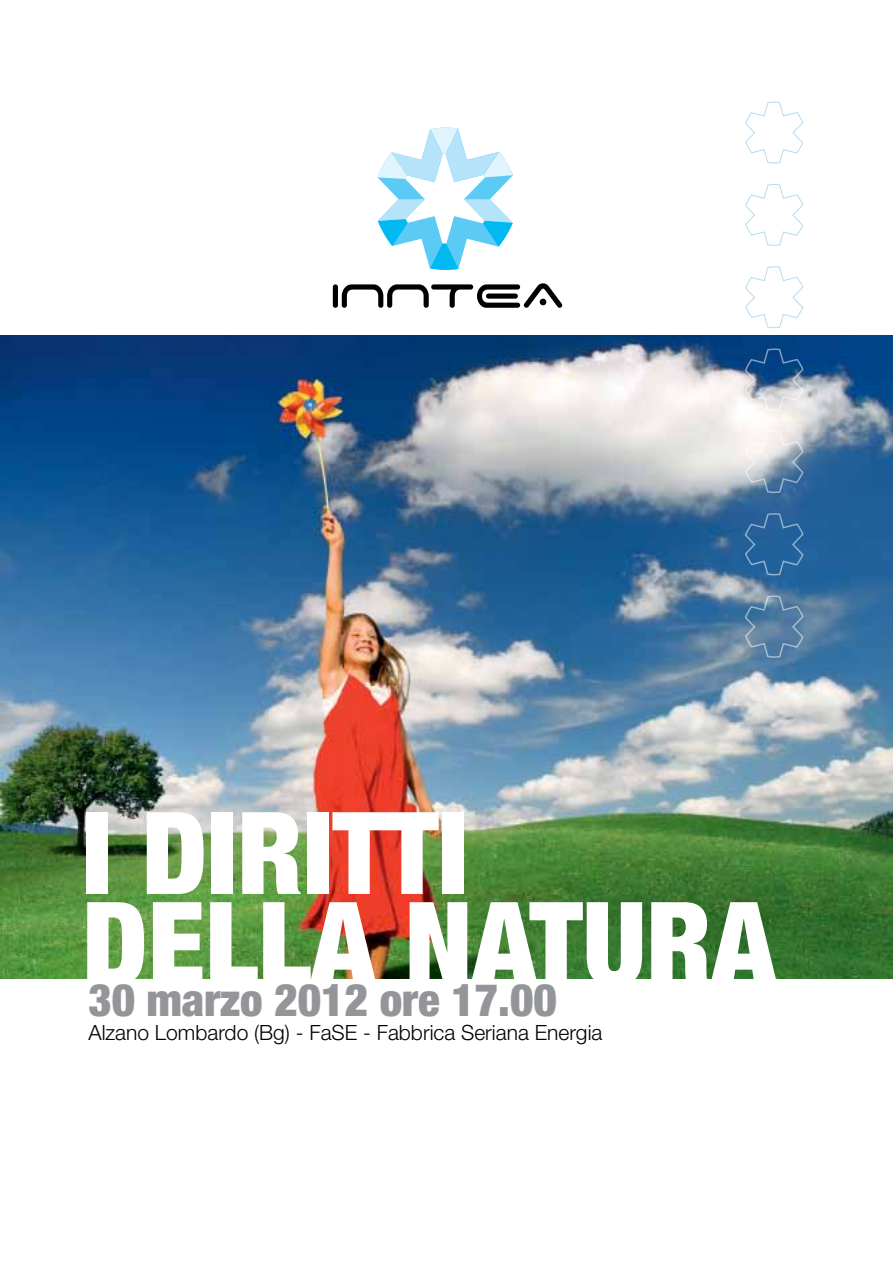
<style>
.page{position:relative;width:893px;height:1263px;background:#fff}
.page>*{position:absolute;margin:0;border:0;box-sizing:border-box;transform-origin:0 0}
.t1{font:900 condensed 114.45px/90px "Helvetica Neue LT Std";color:#fff}
.t2{font:900 condensed 45px "Helvetica Neue LT Std";color:#939598}
.t3{font:300 21px "Helvetica Neue LT Std";color:#000}
</style>
<div class="page">
<svg style="left:377px;top:128px;width:136px;height:142px"></svg>
<svg style="left:333px;top:283px;width:229px;height:25px"></svg>
<img style="left:0;top:336px;width:893px;height:643px">
<svg style="left:745px;top:101px;width:59px;height:63px"></svg>
<svg style="left:745px;top:184px;width:59px;height:62px"></svg>
<svg style="left:745px;top:266px;width:59px;height:62px"></svg>
<svg style="left:744px;top:348px;width:61px;height:63px;background:#718eae"></svg>
<svg style="left:744px;top:430px;width:61px;height:64px;background:#a9b8c7"></svg>
<svg style="left:744px;top:512px;width:61px;height:64px;background:#2c689e"></svg>
<svg style="left:744px;top:595px;width:61px;height:63px;background:#6085a6"></svg>
<h1 class="t1" style="left:82px;top:806px;width:695px">I DIRITTI<br>DELLA NATURA</h1>
<h2 class="t2" style="left:88px;top:972px;width:470px">30 marzo 2012 ore 17.00</h2>
<p class="t3" style="left:88px;top:1020px;width:515px">Alzano Lombardo (Bg) - FaSE - Fabbrica Seriana Energia</p>
</div>
